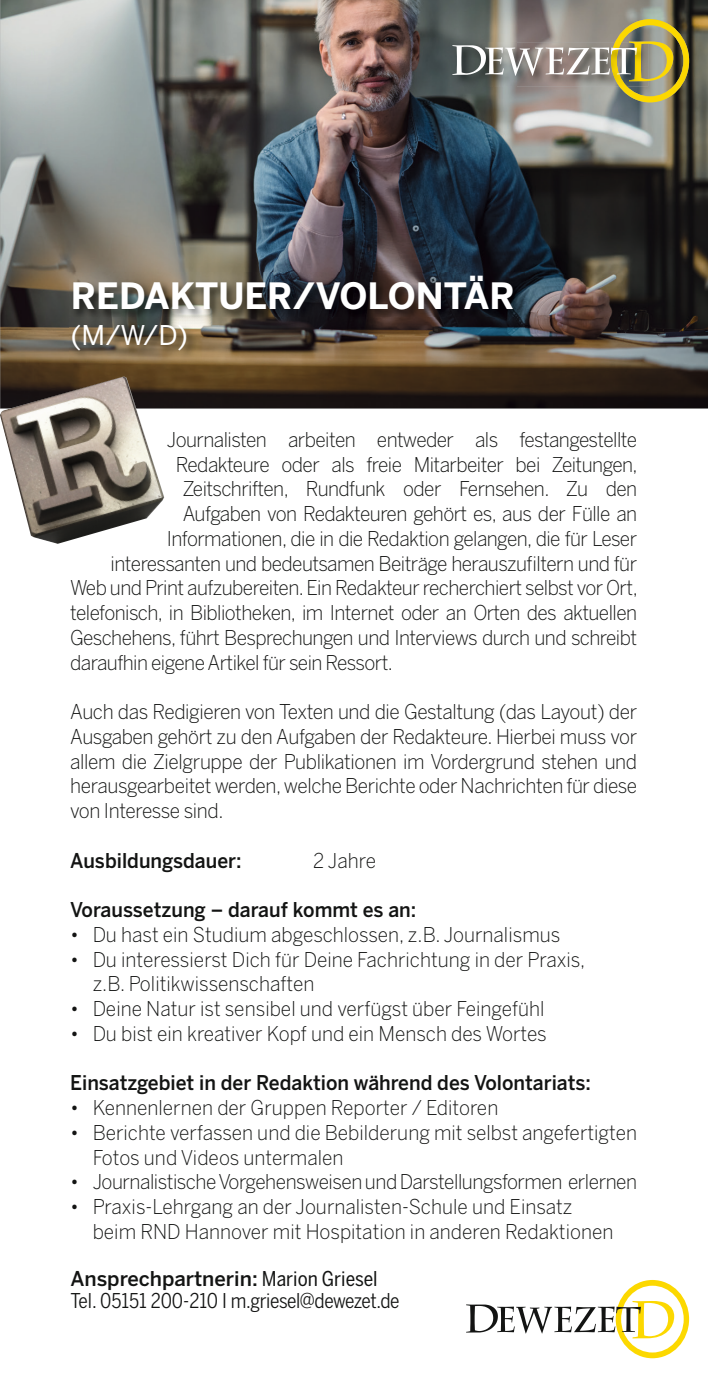
<style>
.page{position:relative;width:708px;height:1378px;background:#fff}
.page>*{position:absolute;margin:0;border:0;box-sizing:border-box;transform-origin:0 0}
.t1{font:700 36px "Benton Sans";color:#fff}
.t2{font:27px "Benton Sans";color:#fff}
.t3{font:300 20.25px/24.8px "Benton Sans";letter-spacing:-.03em;color:#131413;text-align:justify;scale:.95 1}
.t4{font:300 20.25px/24.8px "Benton Sans";color:#131413;scale:.95 1}
.t5{font:500 20.25px "Benton Sans";color:#131413;scale:.95 1}
.t6{font:20.25px "Benton Sans Cond";letter-spacing:-.02em;color:#131413}
.t7{font:500 20.25px "Benton Sans";color:#131413}
.s1{font-family:"Benton Sans Cond";font-weight:400}
</style>
<div class="page">
<img style="left:0;top:0;width:708px;height:408px">
<img style="left:70px;top:273px;width:454px;height:88px">
<svg style="left:452px;top:19px;width:237px;height:83px;background:#948f75"></svg>
<svg style="left:466px;top:1280px;width:223px;height:78px"></svg>
<img style="left:0;top:376px;width:164px;height:168px">
<h1 class="t1" style="left:71px;top:273px;width:445px">REDAKTUER/VOLONTÄR</h1>
<h2 class="t2" style="left:71px;top:319px;width:119px">(M/W/D)</h2>
<p class="t3" style="left:167px;top:427px;width:497px">Journalisten arbeiten entweder als festangestellte</p>
<p class="t3" style="left:176px;top:452px;width:488px">Redakteure oder als freie Mitarbeiter bei Zeitungen,</p>
<p class="t3" style="left:183px;top:477px;width:480px">Zeitschriften, Rundfunk oder Fernsehen. Zu den</p>
<p class="t3" style="left:183px;top:502px;width:480px">Aufgaben von Redakteuren gehört es, aus der Fülle an</p>
<p class="t3" style="left:167px;top:526px;width:497px">Informationen, die in die Redaktion gelangen, die für Leser</p>
<p class="t3" style="left:111px;top:551px;width:556px">interessanten und bedeutsamen Beiträge herauszufiltern und für</p>
<p class="t3" style="left:70px;top:576px;width:599px">Web und Print aufzubereiten. Ein Redakteur recherchiert selbst vor Ort,</p>
<p class="t3" style="left:70px;top:601px;width:598px">telefonisch, in Bibliotheken, im Internet oder an Orten des aktuellen</p>
<p class="t3" style="left:70px;top:625px;width:598px">Geschehens, führt Besprechungen und Interviews durch und schreibt</p>
<p class="t3" style="left:70px;top:650px;width:341px">daraufhin eigene Artikel für sein Ressort.</p>
<p class="t3" style="left:70px;top:699px;width:598px">Auch das Redigieren von Texten und die Gestaltung (das Layout) der Ausgaben gehört zu den Aufgaben der Redakteure. Hierbei muss vor allem die Zielgruppe der Publikationen im Vordergrund stehen und herausgearbeitet werden, welche Berichte oder Nachrichten für diese von Interesse sind.</p>
<p class="t5" style="left:70px;top:847px;width:182px">Ausbildungsdauer:</p>
<p class="t3" style="left:313px;top:848px;width:68px">2 Jahre</p>
<p class="t5" style="left:70px;top:897px;width:366px">Voraussetzung – darauf kommt es an:</p>
<p class="t4" style="left:70px;top:922px;width:518px">• Du hast ein Studium abgeschlossen, z.B. Journalismus</p>
<p class="t4" style="left:93px;top:947px;width:520px;text-indent:-23px">• Du interessierst Dich für Deine Fachrichtung in der Praxis, z.B. Politikwissenschaften</p>
<p class="t4" style="left:70px;top:996px;width:501px">• Deine Natur ist sensibel und verfügst über Feingefühl</p>
<p class="t4" style="left:70px;top:1021px;width:503px">• Du bist ein kreativer Kopf und ein Mensch des Wortes</p>
<p class="t5" style="left:70px;top:1070px;width:550px">Einsatzgebiet in der Redaktion während des Volontariats:</p>
<p class="t4" style="left:70px;top:1095px;width:452px">• Kennenlernen der Gruppen Reporter / Editoren</p>
<p class="t4" style="left:93px;top:1120px;width:575px;text-indent:-23px">• Berichte verfassen und die Bebilderung mit selbst angefertigten<br>Fotos und Videos untermalen</p>
<p class="t3" style="left:70px;top:1170px;width:598px">• Journalistische Vorgehensweisen und Darstellungsformen erlernen</p>
<p class="t4" style="left:93px;top:1194px;width:550px;text-indent:-23px">• Praxis-Lehrgang an der Journalisten-Schule und Einsatz beim RND Hannover mit Hospitation in anderen Redaktionen</p>
<p class="t7" style="left:70px;top:1265px;width:309px">Ansprechpartnerin: <span class="s1">Marion Griesel</span></p>
<p class="t6" style="left:70px;top:1288px;width:331px">Tel. 05151 200-210 I m.griesel@dewezet.de</p>
</div>
